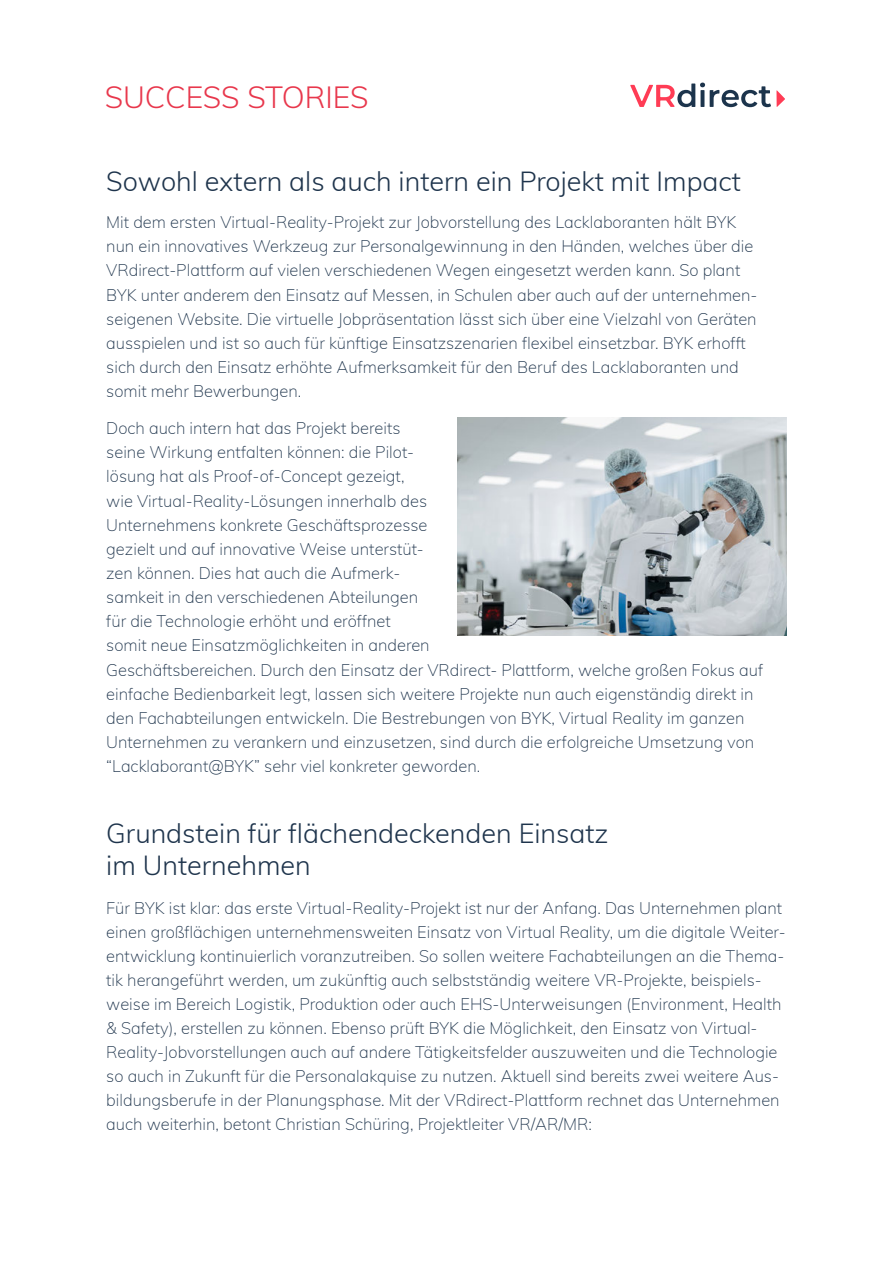
<style>
.page{position:relative;width:893px;height:1263px;background:#fff}
.page>*{position:absolute;margin:0;border:0;box-sizing:border-box;transform-origin:0 0}
.t1{font:300 30px "Muli";color:#e8374c}
.t2{font:300 27px/32.4px "Muli";color:#1e344c}
.t3{font:200 16.5px/24px "Muli";color:#1e344c}
</style>
<div class="page">
<svg style="left:630px;top:83px;width:155px;height:24px"></svg>
<img style="left:457px;top:418px;width:330px;height:217px">
<h1 class="t1" style="left:105px;top:75px;width:265px">SUCCESS STORIES</h1>
<h2 class="t2" style="left:106px;top:163px;width:636px">Sowohl extern als auch intern ein Projekt mit Impact</h2>
<p class="t3" style="left:106px;top:210px;width:653px">Mit dem ersten Virtual-Reality-Projekt zur Jobvorstellung des Lacklaboranten hält BYK nun ein innovatives Werkzeug zur Personalgewinnung in den Händen, welches über die VRdirect-Plattform auf vielen verschiedenen Wegen eingesetzt werden kann. So plant BYK unter anderem den Einsatz auf Messen, in Schulen aber auch auf der unternehmen&shy;seigenen Website. Die virtuelle Jobpräsentation lässt sich über eine Vielzahl von Geräten ausspielen und ist so auch für künftige Einsatzszenarien flexibel einsetzbar. BYK erhofft sich durch den Einsatz erhöhte Aufmerksamkeit für den Beruf des Lacklaboranten und somit mehr Bewerbungen.</p>
<p class="t3" style="left:106px;top:416px;width:325px">Doch auch intern hat das Projekt bereits seine Wirkung entfalten können: die Pilot&shy;lösung hat als Proof-of-Concept gezeigt, wie Virtual-Reality-Lösungen innerhalb des Unternehmens konkrete Geschäftsprozesse gezielt und auf innovative Weise unterstüt&shy;zen können. Dies hat auch die Aufmerk&shy;samkeit in den verschiedenen Abteilungen für die Technologie erhöht und eröffnet somit neue Einsatzmöglichkeiten in anderen</p>
<p class="t3" style="left:106px;top:657px;width:658px">Geschäftsbereichen. Durch den Einsatz der VRdirect- Plattform, welche großen Fokus auf einfache Bedienbarkeit legt, lassen sich weitere Projekte nun auch eigenständig direkt in den Fachabteilungen entwickeln. Die Bestrebungen von BYK, Virtual Reality im ganzen Unternehmen zu verankern und einzusetzen, sind durch die erfolgreiche Umsetzung von “Lacklaborant@BYK” sehr viel konkreter geworden.</p>
<h2 class="t2" style="left:106px;top:816px;width:504px">Grundstein für flächendeckenden Einsatz im Unternehmen</h2>
<p class="t3" style="left:106px;top:895px;width:681px">Für BYK ist klar: das erste Virtual-Reality-Projekt ist nur der Anfang. Das Unternehmen plant einen großflächigen unternehmensweiten Einsatz von Virtual Reality, um die digitale Weiter&shy;entwicklung kontinuierlich voranzutreiben. So sollen weitere Fachabteilungen an die Thema&shy;tik herangeführt werden, um zukünftig auch selbstständig weitere VR-Projekte, beispiels&shy;weise im Bereich Logistik, Produktion oder auch EHS-Unterweisungen (Environment, Health &amp; Safety), erstellen zu können. Ebenso prüft BYK die Möglichkeit, den Einsatz von Virtual-Reality-Jobvorstellungen auch auf andere Tätigkeitsfelder auszuweiten und die Technologie so auch in Zukunft für die Personalakquise zu nutzen. Aktuell sind bereits zwei weitere Aus&shy;bildungsberufe in der Planungsphase. Mit der VRdirect-Plattform rechnet das Unternehmen auch weiterhin, betont Christian Schüring, Projektleiter VR/AR/MR:</p>
</div>
